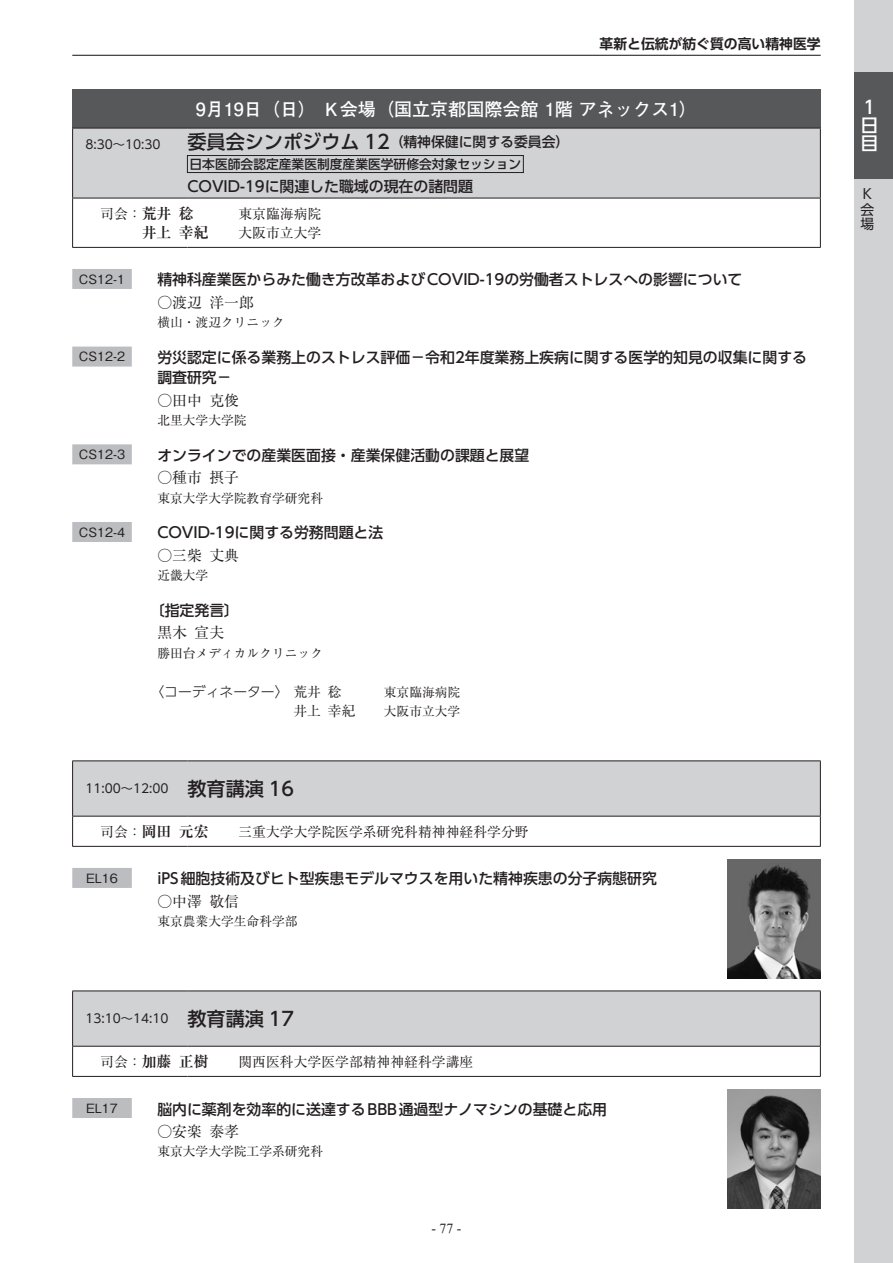
<style>
.page{position:relative;width:893px;height:1263px;background:#fff}
.page>*{position:absolute;margin:0;border:0;box-sizing:border-box;transform-origin:0 0}
.pg-03-2-セッション名{font:500 19.2px "UD Shin Go Pr 6 N";color:#231f20}
.pg-01-日付会場{font:700 18px "Futo Go B101 Pr 6 N";color:#fff}
.t1{font:500 18px/18px "UD Shin Go Pr 6 N";color:#fff}
.pg-08-演題名{font:500 14.85px/20.2px "UD Shin Go Pr 6 N";color:#231f20}
.pg-09-演者{font:14.85px "Ryumin Pr 6 N";color:#231f20}
.pg-05-セッションタイトル{font:500 14.85px "UD Shin Go Pr 6 N";color:#231f20}
.pg-06-司会{font:700 14.85px "Ryumin Pr 6 N";color:#231f20}
.pg-06-司会-2{font:13.8px "Ryumin Pr 6 N";color:#231f20}
.pg-03-2-セッション名-2{font:500 13.8px "UD Shin Go Pr 6 N";color:#231f20}
.t2{font:700 13.8px "UD Shin Go Pr 6 N De";color:#231f20}
.pg-12-コーディネーター{font:300 13.8px "UD Shin Go Pr 6 N";color:#231f20}
.t3{font:13.8px "Times New Roman";color:#231f20}
.pg-12-コーディネーター-2{font:13.8px "Ryumin Pr 6 N";color:#231f20}
.t4{font:13.8px/15.5px "UD Shin Go Pr 6 N";color:#231f20;text-align:center}
.pg-10-所属{font:12.75px "Ryumin Pr 6 N";color:#231f20}
.pg-07-演題番号{font:500 12.75px "Gothic BBB Pr 6 N";color:#231f20}
.pg-04-対象セッション{font:500 12.75px "UD Shin Go Pr 6 N";color:#231f20}
.pg-12-コーディネーター-3{font:12.75px "Ryumin Pr 6 N";color:#231f20}
.pg-02-時間{font:12.15px "UD Shin Go Pr 6 N";color:#231f20}
.s1{font-size:19.2px}
.s2{font-weight:700;font-size:14.85px}
.s3{font-weight:400;font-size:13.8px}
.s4{font-family:"Ryumin Pr 6 N";font-weight:400}
</style>
<div class="page">
<hr style="left:72px;top:55px;width:749px;height:1px;background:#231f20">
<div style="left:855px;top:0;width:38px;height:1263px;background:#d1d2d4"></div>
<div style="left:855px;top:72px;width:38px;height:107px;background:#57585a"></div>
<div style="left:72px;top:89px;width:749px;height:39px;background:#57585a"></div>
<div style="left:73px;top:129px;width:747px;height:69px;background:#d1d2d4"></div>
<hr style="left:187px;top:128px;width:634px;height:1px;background:#231f20">
<hr style="left:72px;top:128px;width:115px;height:1px;background:#231f20">
<hr style="left:72px;top:128px;width:1px;height:70px;background:#231f20">
<hr style="left:820px;top:128px;width:1px;height:70px;background:#231f20">
<hr style="left:72px;top:198px;width:115px;height:1px;background:#231f20">
<hr style="left:72px;top:198px;width:1px;height:49px;background:#231f20">
<hr style="left:187px;top:198px;width:634px;height:1px;background:#231f20">
<hr style="left:820px;top:198px;width:1px;height:49px;background:#231f20">
<hr style="left:72px;top:247px;width:115px;height:1px;background:#231f20">
<hr style="left:187px;top:247px;width:634px;height:1px;background:#231f20">
<div style="left:187px;top:155px;width:337px;height:18px;border:1px solid #231f20"></div>
<div style="left:72px;top:269px;width:60px;height:20px;background:#bcbdc0"></div>
<div style="left:72px;top:347px;width:60px;height:20px;background:#bcbdc0"></div>
<div style="left:72px;top:444px;width:60px;height:20px;background:#bcbdc0"></div>
<div style="left:72px;top:522px;width:60px;height:20px;background:#bcbdc0"></div>
<div style="left:73px;top:761px;width:747px;height:55px;background:#d1d2d4"></div>
<hr style="left:72px;top:760px;width:115px;height:1px;background:#231f20">
<hr style="left:72px;top:761px;width:1px;height:55px;background:#231f20">
<hr style="left:187px;top:760px;width:634px;height:1px;background:#231f20">
<hr style="left:820px;top:761px;width:1px;height:55px;background:#231f20">
<hr style="left:72px;top:816px;width:115px;height:1px;background:#231f20">
<hr style="left:72px;top:816px;width:1px;height:30px;background:#231f20">
<hr style="left:187px;top:816px;width:634px;height:1px;background:#231f20">
<hr style="left:820px;top:816px;width:1px;height:30px;background:#231f20">
<hr style="left:72px;top:846px;width:115px;height:1px;background:#231f20">
<hr style="left:187px;top:846px;width:634px;height:1px;background:#231f20">
<div style="left:72px;top:868px;width:60px;height:20px;background:#bcbdc0"></div>
<div style="left:73px;top:991px;width:747px;height:55px;background:#d1d2d4"></div>
<hr style="left:72px;top:990px;width:115px;height:1px;background:#231f20">
<hr style="left:72px;top:991px;width:1px;height:55px;background:#231f20">
<hr style="left:187px;top:990px;width:634px;height:1px;background:#231f20">
<hr style="left:820px;top:991px;width:1px;height:55px;background:#231f20">
<hr style="left:72px;top:1046px;width:115px;height:1px;background:#231f20">
<hr style="left:72px;top:1046px;width:1px;height:30px;background:#231f20">
<hr style="left:187px;top:1046px;width:634px;height:1px;background:#231f20">
<hr style="left:820px;top:1046px;width:1px;height:30px;background:#231f20">
<hr style="left:72px;top:1076px;width:115px;height:1px;background:#231f20">
<hr style="left:187px;top:1076px;width:634px;height:1px;background:#231f20">
<div style="left:72px;top:1098px;width:60px;height:20px;background:#bcbdc0"></div>
<img style="left:727px;top:859px;width:94px;height:119px">
<img style="left:727px;top:1089px;width:94px;height:119px">
<p class="t2" style="left:600px;top:33px;width:223px">革新と伝統が紡ぐ質の高い精神医学</p>
<p class="pg-01-日付会場" style="left:196px;top:95px;width:503px">9月19日（日）　K会場（国立京都国際会館 1階 アネックス1）</p>
<p class="pg-02-時間" style="left:85px;top:135px;width:77px">8:30～10:30</p>
<p class="pg-03-2-セッション名-2" style="left:187px;top:131px;width:383px"><span class="s1">委員会シンポジウム 12</span>（精神保健に関する委員会）</p>
<p class="pg-04-対象セッション" style="left:190px;top:154px;width:333px">日本医師会認定産業医制度産業医学研修会対象セッション</p>
<p class="pg-05-セッションタイトル" style="left:187px;top:174px;width:287px">COVID-19に関連した職域の現在の諸問題</p>
<p class="pg-06-司会-2" style="left:100px;top:203px;width:95px">司会：<span class="s2">荒井 稔</span></p>
<p class="pg-06-司会-2" style="left:238px;top:203px;width:84px">東京臨海病院</p>
<p class="pg-06-司会" style="left:100px;top:221px;width:110px"><span class="s3">　　　</span>井上 幸紀</p>
<p class="pg-06-司会-2" style="left:238px;top:222px;width:84px">大阪市立大学</p>
<p class="pg-07-演題番号" style="left:79px;top:269px;width:48px">CS12-1</p>
<p class="pg-08-演題名" style="left:157px;top:269px;width:587px">精神科産業医からみた働き方改革およびCOVID-19の労働者ストレスへの影響について</p>
<p class="pg-09-演者" style="left:157px;top:291px;width:98px">○渡辺 洋一郎</p>
<p class="pg-10-所属" style="left:157px;top:312px;width:129px">横山・渡辺クリニック</p>
<p class="pg-07-演題番号" style="left:79px;top:346px;width:48px">CS12-2</p>
<p class="pg-08-演題名" style="left:157px;top:347px;width:651px">労災認定に係る業務上のストレス評価－令和2年度業務上疾病に関する医学的知見の収集に関する調査研究－</p>
<p class="pg-09-演者" style="left:157px;top:388px;width:83px">○田中 克俊</p>
<p class="pg-10-所属" style="left:157px;top:410px;width:91px">北里大学大学院</p>
<p class="pg-07-演題番号" style="left:79px;top:444px;width:48px">CS12-3</p>
<p class="pg-08-演題名" style="left:157px;top:445px;width:374px">オンラインでの産業医面接・産業保健活動の課題と展望</p>
<p class="pg-09-演者" style="left:157px;top:466px;width:83px">○種市 摂子</p>
<p class="pg-10-所属" style="left:157px;top:488px;width:167px">東京大学大学院教育学研究科</p>
<p class="pg-07-演題番号" style="left:79px;top:522px;width:48px">CS12-4</p>
<p class="pg-08-演題名" style="left:157px;top:522px;width:228px">COVID-19に関する労務問題と法</p>
<p class="pg-09-演者" style="left:157px;top:544px;width:83px">○三柴 丈典</p>
<p class="pg-10-所属" style="left:157px;top:565px;width:53px">近畿大学</p>
<p class="pg-08-演題名" style="left:150px;top:600px;width:91px">〔指定発言〕</p>
<p class="pg-09-演者" style="left:157px;top:621px;width:68px">黒木 宣夫</p>
<p class="pg-10-所属" style="left:157px;top:643px;width:167px">勝田台メディカルクリニック</p>
<p class="pg-12-コーディネーター" style="left:150px;top:681px;width:193px">〈コーディネーター〉 <span class="s4">荒井 稔</span></p>
<p class="pg-12-コーディネーター-3" style="left:384px;top:682px;width:78px">東京臨海病院</p>
<p class="pg-12-コーディネーター-2" style="left:293px;top:700px;width:64px">井上 幸紀</p>
<p class="pg-12-コーディネーター-3" style="left:384px;top:701px;width:78px">大阪市立大学</p>
<p class="pg-02-時間" style="left:85px;top:779px;width:85px">11:00～12:00</p>
<p class="pg-03-2-セッション名" style="left:187px;top:773px;width:108px">教育講演 16</p>
<p class="pg-06-司会" style="left:100px;top:819px;width:110px"><span class="s3">司会：</span>岡田 元宏</p>
<p class="pg-06-司会-2" style="left:238px;top:821px;width:292px">三重大学大学院医学系研究科精神神経科学分野</p>
<p class="pg-07-演題番号" style="left:86px;top:867px;width:33px">EL16</p>
<p class="pg-08-演題名" style="left:157px;top:868px;width:501px">iPS細胞技術及びヒト型疾患モデルマウスを用いた精神疾患の分子病態研究</p>
<p class="pg-09-演者" style="left:157px;top:889px;width:83px">○中澤 敬信</p>
<p class="pg-10-所属" style="left:157px;top:911px;width:142px">東京農業大学生命科学部</p>
<p class="pg-02-時間" style="left:85px;top:1009px;width:85px">13:10～14:10</p>
<p class="pg-03-2-セッション名" style="left:187px;top:1003px;width:108px">教育講演 17</p>
<p class="pg-06-司会" style="left:100px;top:1049px;width:110px"><span class="s3">司会：</span>加藤 正樹</p>
<p class="pg-06-司会-2" style="left:238px;top:1051px;width:236px">関西医科大学医学部精神神経科学講座</p>
<p class="pg-07-演題番号" style="left:86px;top:1097px;width:33px">EL17</p>
<p class="pg-08-演題名" style="left:157px;top:1098px;width:451px">脳内に薬剤を効率的に送達するBBB通過型ナノマシンの基礎と応用</p>
<p class="pg-09-演者" style="left:157px;top:1119px;width:83px">○安楽 泰孝</p>
<p class="pg-10-所属" style="left:157px;top:1141px;width:167px">東京大学大学院工学系研究科</p>
<p class="t3" style="left:431px;top:1218px;width:31px">- 77 -</p>
<p class="t1" style="left:864px;top:98px;width:9px">1</p>
<p class="t1" style="left:860px;top:116px;width:18px">日目</p>
<p class="t4" style="left:863px;top:188px;width:19px">KK<br>K</p>
</div>
